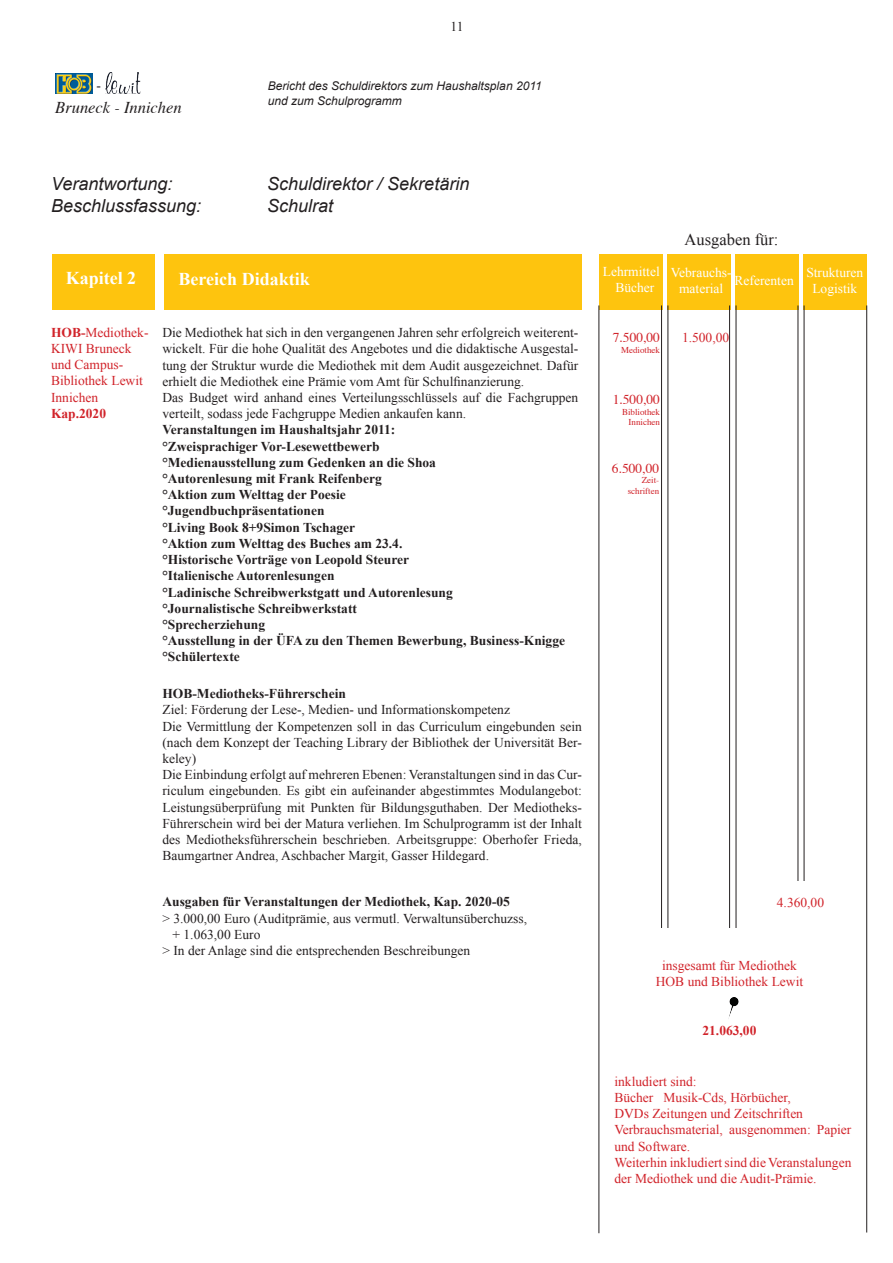
<style>
.page{position:relative;width:893px;height:1263px;background:#fff}
.page>*{position:absolute;margin:0;border:0;box-sizing:border-box;transform-origin:0 0}
.t1{font:italic 18px "Arial";color:#231f20}
.t2{font:700 18px "Times New Roman";color:#fff}
.t3{font:italic 16.5px "Times";color:#231f20}
.t4{font:16.5px "Times New Roman";color:#231f20}
.t5{font:13.5px/16.2px "Times New Roman";color:#231f20}
.t6{font:700 13.5px/16.2px "Times New Roman";color:#231f20}
.t7{font:13.5px/16.2px "Times New Roman";color:#d1232a}
.t8{font:13.5px/16.2px "Times New Roman";color:#fff;text-align:center}
.t9{font:13.5px "Times";color:#d1232a}
.t10{font:700 13.5px "Times New Roman";color:#d1232a}
.t11{font:italic 12px/14.4px "Arial";color:#231f20}
.t12{font:9px/10.8px "Times";color:#d1232a;text-align:right}
.s1{font-weight:700}
</style>
<div class="page">
<div style="left:164px;top:255px;width:418px;height:55px;background:#fec40e"></div>
<div style="left:599px;top:255px;width:64px;height:55px;background:#fec40e"></div>
<div style="left:667px;top:255px;width:64px;height:55px;background:#fec40e"></div>
<div style="left:735px;top:255px;width:63px;height:55px;background:#fec40e"></div>
<div style="left:803px;top:255px;width:64px;height:55px;background:#fec40e"></div>
<hr style="left:661px;top:305px;width:1px;height:928px;background:#231f20">
<hr style="left:667px;top:305px;width:1px;height:928px;background:#231f20">
<hr style="left:729px;top:305px;width:1px;height:928px;background:#231f20">
<hr style="left:736px;top:305px;width:1px;height:928px;background:#231f20">
<hr style="left:798px;top:305px;width:1px;height:928px;background:#231f20">
<hr style="left:804px;top:305px;width:1px;height:928px;background:#231f20">
<hr style="left:598px;top:305px;width:1px;height:928px;background:#231f20">
<hr style="left:866px;top:305px;width:1px;height:927px;background:#231f20">
<div style="left:52px;top:255px;width:102px;height:55px;background:#fec40e"></div>
<img style="left:56px;top:73px;width:36px;height:21px">
<img style="left:105px;top:73px;width:35px;height:21px">
<div style="left:654px;top:928px;width:151px;height:116px;background:#fff"></div>
<svg style="left:729px;top:997px;width:5px;height:6px"></svg>
<div style="left:614px;top:1044px;width:237px;height:219px;background:#fff"></div>
<div style="left:766px;top:882px;width:69px;height:57px;background:#fff"></div>
<p class="t5" style="left:451px;top:18px;width:15px">11</p>
<p class="t5" style="left:97px;top:77px;width:6px">-</p>
<p class="t11" style="left:268px;top:79px;width:275px">Bericht des Schuldirektors zum Haushaltsplan 2011 und zum Schulprogramm</p>
<p class="t3" style="left:55px;top:93px;width:128px">Bruneck - Innichen</p>
<h1 class="t1" style="left:51px;top:174px;width:123px">Verantwortung:</h1>
<h1 class="t1" style="left:267px;top:174px;width:204px">Schuldirektor / Sekretärin</h1>
<h1 class="t1" style="left:51px;top:195px;width:152px">Beschlussfassung:</h1>
<h1 class="t1" style="left:267px;top:195px;width:68px">Schulrat</h1>
<h1 class="t2" style="left:66px;top:268px;width:72px">Kapitel 2</h1>
<h1 class="t2" style="left:179px;top:269px;width:133px">Bereich Didaktik</h1>
<p class="t7" style="left:51px;top:324px;width:99px"><span class="s1">HOB-</span>Mediothek-<br>KIWI Bruneck und Campus-<br>Bibliothek Lewit<br>Innichen</p>
<p class="t10" style="left:51px;top:405px;width:57px">Kap.2020</p>
<p class="t5" style="left:162px;top:324px;width:417px">Die Mediothek hat sich in den vergangenen Jahren sehr erfolgreich weiterent&shy;wickelt. Für die hohe Qualität des Angebotes und die didaktische Ausgestal&shy;tung der Struktur wurde die Mediothek mit dem Audit ausgezeichnet. Dafür erhielt die Mediothek eine Prämie vom Amt für Schulfinanzierung.<br>Das Budget wird anhand eines Verteilungsschlüssels auf die Fachgruppen verteilt, sodass jede Fachgruppe Medien ankaufen kann.</p>
<p class="t6" style="left:162px;top:422px;width:404px">Veranstaltungen im Haushaltsjahr 2011:<br>°Zweisprachiger Vor-Lesewettbewerb<br>°Medienausstellung zum Gedenken an die Shoa<br>°Autorenlesung mit Frank Reifenberg<br>°Aktion zum Welttag der Poesie<br>°Jugendbuchpräsentationen<br>°Living Book 8+9Simon Tschager<br>°Aktion zum Welttag des Buches am 23.4.<br>°Historische Vorträge von Leopold Steurer<br>°Italienische Autorenlesungen<br>°Ladinische Schreibwerkstgatt und Autorenlesung<br>°Journalistische Schreibwerkstatt<br>°Sprecherziehung<br>°Ausstellung in der ÜFA zu den Themen Bewerbung, Business-Knigge °Schülertexte</p>
<p class="t6" style="left:162px;top:685px;width:185px">HOB-Mediotheks-Führerschein</p>
<p class="t5" style="left:162px;top:702px;width:421px">Ziel: Förderung der Lese-, Medien- und Informationskompetenz<br>Die Vermittlung der Kompetenzen soll in das Curriculum eingebunden sein (nach dem Konzept der Teaching Library der Bibliothek der Universität Ber&shy;keley)<br>Die Einbindung erfolgt auf mehreren Ebenen: Veranstaltungen sind in das Cur&shy;riculum eingebunden. Es gibt ein aufeinander abgestimmtes Modulangebot:<br>Leistungsüberprüfung mit Punkten für Bildungsguthaben. Der Mediotheks-Führerschein wird bei der Matura verliehen. Im Schulprogramm ist der Inhalt des Mediotheksführerschein beschrieben. Arbeitsgruppe: Oberhofer Frieda, Baumgartner Andrea, Aschbacher Margit, Gasser Hildegard.</p>
<p class="t6" style="left:162px;top:894px;width:349px">Ausgaben für Veranstaltungen der Mediothek, Kap. 2020-05</p>
<p class="t5" style="left:162px;top:910px;width:366px">&gt; 3.000,00 Euro (Auditprämie, aus vermutl. Verwaltunsüberchuzss,</p>
<p class="t5" style="left:173px;top:926px;width:89px">+ 1.063,00 Euro</p>
<p class="t5" style="left:162px;top:942px;width:309px">&gt; In der Anlage sind die entsprechenden Beschreibungen</p>
<p class="t4" style="left:685px;top:230px;width:95px">Ausgaben für:</p>
<p class="t8" style="left:603px;top:263px;width:58px">Lehrmittel<br>Bücher</p>
<p class="t8" style="left:671px;top:264px;width:62px">Vebrauchs&shy;material</p>
<p class="t8" style="left:735px;top:272px;width:61px">Referenten</p>
<p class="t8" style="left:806px;top:264px;width:58px">Strukturen<br>Logistik</p>
<p class="t9" style="left:613px;top:325px;width:49px">7.500,00</p>
<p class="t12" style="left:621px;top:344px;width:40px">Mediothek</p>
<p class="t9" style="left:613px;top:387px;width:49px">1.500,00</p>
<p class="t12" style="left:622px;top:405px;width:40px">Bibliothek<br>Innichen</p>
<p class="t9" style="left:612px;top:455px;width:49px">6.500,00</p>
<p class="t12" style="left:628px;top:474px;width:33px">Zeit&shy;schriften</p>
<p class="t7" style="left:682px;top:329px;width:49px">1.500,00</p>
<p class="t7" style="left:777px;top:894px;width:49px">4.360,00</p>
<p class="t7" style="left:656px;top:957px;width:149px;text-align:center">insgesamt für Mediothek<br>HOB und Bibliothek Lewit</p>
<p class="t10" style="left:702px;top:1022px;width:55px">21.063,00</p>
<p class="t7" style="left:614px;top:1073px;width:238px">inkludiert sind:<br>Bücher Musik-Cds, Hörbücher,<br>DVDs Zeitungen und Zeitschriften<br>Verbrauchsmaterial, ausgenommen: Papier und Software.<br>Weiterhin inkludiert sind die Veranstalungen der Mediothek und die Audit-Prämie.</p>
</div>
